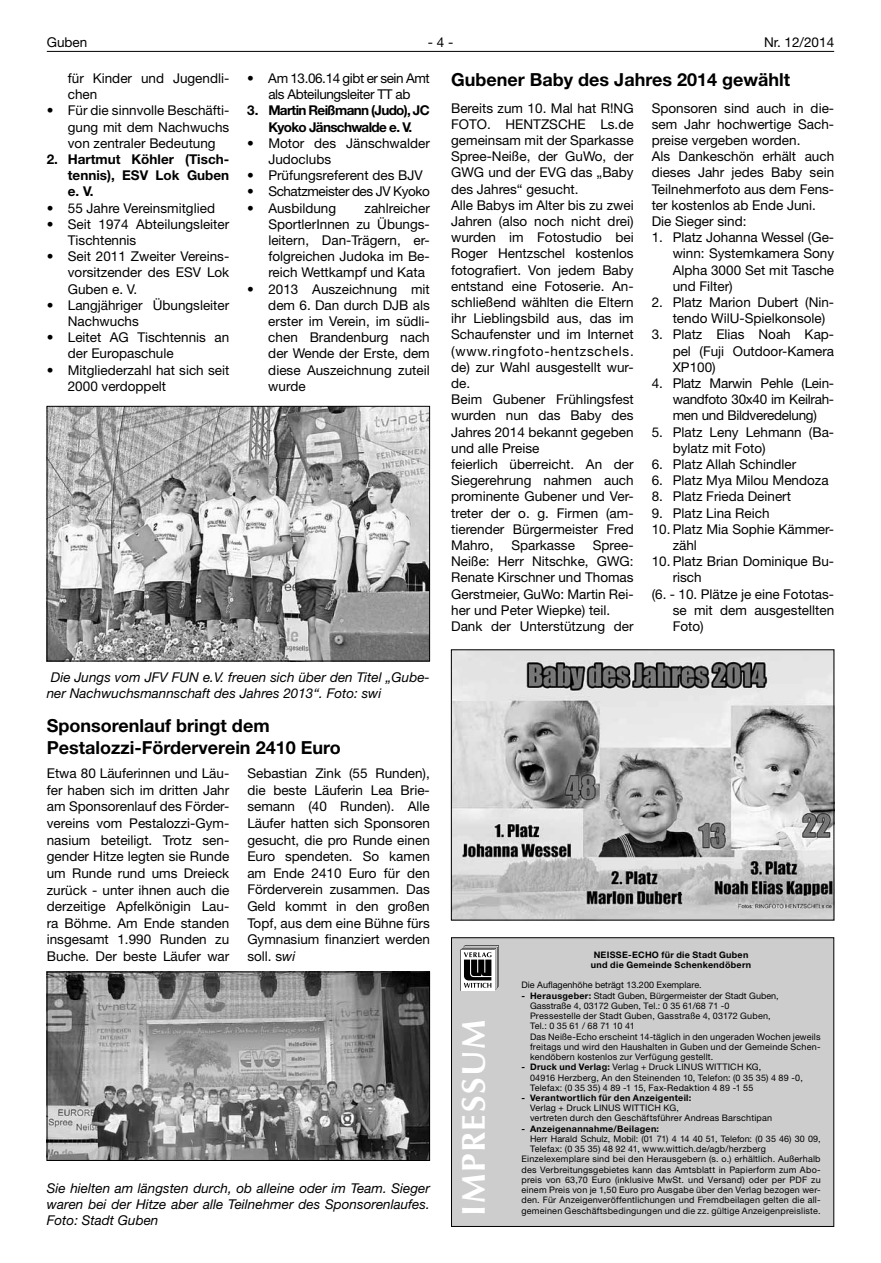
<style>
.page{position:relative;width:881px;height:1263px;background:#fff}
.page>*{position:absolute;margin:0;border:0;box-sizing:border-box;transform-origin:0 0}
.t1{font:700 33px "Optima LT";letter-spacing:.05em;color:#fff}
.t2{font:700 18px/21.6px "Helvetica Neue LT";color:#000}
.t3{font:13.5px/16.2px "Helvetica Neue LT";color:#000}
.t4{font:italic 13.5px/16.2px "Helvetica Neue LT";color:#000}
.t5{font:700 13.5px/16.2px "Helvetica Neue LT";letter-spacing:-.05em;color:#000;text-align:justify}
.t6{font:13.5px/16.2px "Helvetica Neue LT";letter-spacing:-.03em;color:#000;text-align:center}
.t7{font:9px/10.2px "Helvetica Neue LT";letter-spacing:.02em;color:#000}
.t8{font:700 9px/10.2px "Helvetica Neue LT";letter-spacing:.03em;color:#000;text-align:center}
.t9{font:9px "Helvetica Neue LT";color:#000}
.s1{font-style:italic}
.s2{font-weight:700}
</style>
<div class="page">
<hr style="left:47px;top:51px;width:786px;height:1px;background:#000">
<img style="left:49px;top:408px;width:378px;height:251px">
<div style="left:47px;top:406px;width:382px;height:255px;border:1px solid #000"></div>
<img style="left:49px;top:974px;width:378px;height:185px">
<div style="left:47px;top:972px;width:382px;height:189px;border:1px solid #000"></div>
<img style="left:453px;top:651px;width:378px;height:267px">
<div style="left:451px;top:937px;width:382px;height:290px;background:#cecdcd;border:1px solid #000"></div>
<svg style="left:460px;top:945px;width:38px;height:46px;background:#909090"></svg>
<p class="t3" style="left:47px;top:34px;width:42px">Guben</p>
<p class="t3" style="left:427px;top:34px;width:27px">- 4 -</p>
<p class="t3" style="left:763px;top:34px;width:72px">Nr. 12/2014</p>
<p class="t3" style="left:68px;top:70px;width:163px">für Kinder und Jugendli&shy;chen</p>
<p class="t3" style="left:68px;top:102px;width:163px;text-align:justify;text-indent:-21px">• Für die sinnvolle Beschäfti&shy;gung mit dem Nachwuchs von zentraler Bedeutung</p>
<p class="t5" style="left:68px;top:151px;width:163px;text-indent:-21px">2. Hartmut Köhler (Tisch&shy;tennis), ESV Lok Guben e. V.</p>
<p class="t3" style="left:47px;top:199px;width:170px">• 55 Jahre Vereinsmitglied</p>
<p class="t3" style="left:68px;top:216px;width:163px;text-indent:-21px">• Seit 1974 Abteilungsleiter<br>Tischtennis</p>
<p class="t3" style="left:68px;top:248px;width:163px;text-align:justify;text-indent:-21px">• Seit 2011 Zweiter Vereins&shy;vorsitzender des ESV Lok Guben e. V.</p>
<p class="t3" style="left:68px;top:297px;width:163px;text-indent:-21px">• Langjähriger Übungsleiter<br>Nachwuchs</p>
<p class="t3" style="left:68px;top:329px;width:163px;text-indent:-21px">• Leitet AG Tischtennis an der Europaschule</p>
<p class="t3" style="left:68px;top:361px;width:163px;text-indent:-21px">• Mitgliederzahl hat sich seit<br>2000 verdoppelt</p>
<p class="t6" style="left:247px;top:70px;width:184px">• Am 13.06.14 gibt er sein Amt als Abteilungsleiter TT ab</p>
<p class="t5" style="left:247px;top:102px;width:184px;text-align:center">3. Martin Reißmann (Judo), JC<br>Kyoko Jänschwalde e. V.</p>
<p class="t3" style="left:268px;top:135px;width:163px;text-indent:-21px">• Motor des Jänschwalder<br>Judoclubs</p>
<p class="t3" style="left:247px;top:167px;width:177px">• Prüfungsreferent des BJV</p>
<p class="t6" style="left:247px;top:183px;width:184px">• Schatzmeister des JV Kyoko</p>
<p class="t3" style="left:247px;top:199px;width:90px">• Ausbildung</p>
<h2 class="t2" style="left:451px;top:69px;width:340px">Gubener Baby des Jahres 2014 gewählt</h2>
<p class="t3" style="left:651px;top:99px;width:184px">Sponsoren sind auch in die&shy;sem Jahr hochwertige Sach&shy;preise vergeben worden.<br>Als Dankeschön erhält auch dieses Jahr jedes Baby sein<br>Teilnehmerfoto aus dem Fens&shy;ter kostenlos ab Ende Juni.<br>Die Sieger sind:</p>
<p class="t3" style="left:672px;top:229px;width:163px;text-align:justify;text-indent:-21px">1. Platz Johanna Wessel (Ge&shy;winn: Systemkamera Sony Alpha 3000 Set mit Tasche und Filter)</p>
<p class="t3" style="left:672px;top:294px;width:163px;text-indent:-21px">2. Platz Marion Dubert (Nin&shy;tendo WilU-Spielkonsole)</p>
<p class="t3" style="left:672px;top:326px;width:163px;text-align:justify;text-indent:-21px">3. Platz Elias Noah Kap&shy;pel (Fuji Outdoor-Kamera XP100)</p>
<p class="t3" style="left:672px;top:375px;width:163px;text-align:justify;text-indent:-21px">4. Platz Marwin Pehle (Lein&shy;wandfoto 30x40 im Keilrah&shy;men und Bildveredelung)</p>
<p class="t3" style="left:672px;top:423px;width:163px;text-indent:-21px">5. Platz Leny Lehmann (Ba&shy;bylatz mit Foto)</p>
<p class="t3" style="left:651px;top:456px;width:146px">6. Platz Allah Schindler</p>
<p class="t3" style="left:651px;top:472px;width:178px">6. Platz Mya Milou Mendoza</p>
<p class="t3" style="left:651px;top:488px;width:141px">8. Platz Frieda Deinert</p>
<p class="t3" style="left:651px;top:504px;width:119px">9. Platz Lina Reich</p>
<p class="t3" style="left:672px;top:521px;width:163px;text-indent:-21px">10. Platz Mia Sophie Kämmer&shy;zähl</p>
<p class="t3" style="left:651px;top:553px;width:184px">10. Platz Brian Dominique Bu-</p>
<p class="t3" style="left:672px;top:569px;width:30px">risch</p>
<p class="t3" style="left:651px;top:585px;width:184px">(6. - 10. Plätze je eine Fototas-</p>
<p class="t3" style="left:672px;top:602px;width:163px">se mit dem ausgestellten</p>
<p class="t3" style="left:672px;top:618px;width:32px">Foto)</p>
<p class="t3" style="left:451px;top:99px;width:184px">Bereits zum 10. Mal hat R!NG<br>FOTO. HENTZSCHE Ls.de gemeinsam mit der Sparkasse<br>Spree-Neiße, der GuWo, der<br>GWG und der EVG das „Baby des Jahres“ gesucht.<br>Alle Babys im Alter bis zu zwei<br>Jahren (also noch nicht drei) wurden im Fotostudio bei<br>Roger Hentzschel kostenlos fotografiert. Von jedem Baby entstand eine Fotoserie. An&shy;schließend wählten die Eltern ihr Lieblingsbild aus, das im<br>Schaufenster und im Internet (www.ringfoto-hentzschels. de) zur Wahl ausgestellt wur&shy;de.<br>Beim Gubener Frühlingsfest wurden nun das Baby des<br>Jahres 2014 bekannt gegeben und alle Preise<br>feierlich überreicht. An der<br>Siegerehrung nahmen auch prominente Gubener und Ver&shy;treter der o. g. Firmen (am&shy;tierender Bürgermeister Fred<br>Mahro,</p>
<p class="t3" style="left:268px;top:199px;width:163px;text-align:justify;text-indent:96px">zahlreicher SportlerInnen zu Übungs&shy;leitern, Dan-Trägern, er&shy;folgreichen Judoka im Be&shy;reich Wettkampf und Kata</p>
<p class="t3" style="left:268px;top:280px;width:163px;text-align:justify;text-indent:-21px">• 2013 Auszeichnung mit dem 6. Dan durch DJB als erster im Verein, im südli&shy;chen Brandenburg nach der Wende der Erste, dem diese Auszeichnung zuteil wurde</p>
<p class="t3" style="left:451px;top:537px;width:184px;text-indent:142px">Spree-<br>Neiße: Herr Nitschke, GWG:<br>Renate Kirschner und Thomas<br>Gerstmeier, GuWo: Martin Rei&shy;her und Peter Wiepke) teil.<br>Dank der Unterstützung der</p>
<p class="t3" style="left:511px;top:537px;width:65px">Sparkasse</p>
<p class="t4" style="left:47px;top:668px;width:384px">Die Jungs vom JFV FUN e.V. freuen sich über den Titel „Gube&shy;ner Nachwuchsmannschaft des Jahres 2013“. Foto: swi</p>
<h2 class="t2" style="left:47px;top:714px;width:295px">Sponsorenlauf bringt dem<br>Pestalozzi-Förderverein 2410 Euro</h2>
<p class="t3" style="left:47px;top:765px;width:184px;line-height:16.6px;text-align:justify">Etwa 80 Läuferinnen und Läu&shy;fer haben sich im dritten Jahr am Sponsorenlauf des Förder&shy;vereins vom Pestalozzi-Gym&shy;nasium beteiligt. Trotz sen&shy;gender Hitze legten sie Runde um Runde rund ums Dreieck zurück - unter ihnen auch die derzeitige Apfelkönigin Lau&shy;ra Böhme. Am Ende standen insgesamt 1.990 Runden zu Buche. Der beste Läufer war</p>
<p class="t3" style="left:247px;top:765px;width:184px;line-height:16.6px;text-align:justify">Sebastian Zink (55 Runden), die beste Läuferin Lea Brie&shy;semann (40 Runden). Alle Läufer hatten sich Sponsoren gesucht, die pro Runde einen Euro spendeten. So kamen am Ende 2410 Euro für den Förderverein zusammen. Das Geld kommt in den großen Topf, aus dem eine Bühne fürs Gymnasium finanziert werden soll. s<span class="s1">wi</span></p>
<p class="t4" style="left:47px;top:1180px;width:384px;text-align:justify">Sie hielten am längsten durch, ob alleine oder im Team. Sieger waren bei der Hitze aber alle Teilnehmer des Sponsorenlaufes.<br>Foto: Stadt Guben</p>
<h1 class="t1" style="left:454px;top:1216px;width:198px;rotate:-90deg">IMPRESSUM</h1>
<p class="t8" style="left:590px;top:949px;width:162px">NEISSE-ECHO für die Stadt Guben und die Gemeinde Schenkendöbern</p>
<p class="t9" style="left:521px;top:980px;width:182px">Die Auflagenhöhe beträgt 13.200 Exemplare.</p>
<p class="t7" style="left:530px;top:990px;width:292px;text-indent:-9px"><span class="s2">- Herausgeber:</span> Stadt Guben, Bürgermeister der Stadt Guben, Gasstraße 4, 03172 Guben, Tel.: 0 35 61/68 71 -0<br>Pressestelle der Stadt Guben, Gasstraße 4, 03172 Guben,<br>Tel.: 0 35 61 / 68 71 10 41<br>Das Neiße-Echo erscheint 14-täglich in den ungeraden Wochen jeweils freitags und wird den Haushalten in Guben und der Gemeinde Schen&shy;kendöbern kostenlos zur Verfügung gestellt.</p>
<p class="t7" style="left:530px;top:1062px;width:274px;text-indent:-9px"><span class="s2">- Druck und Verlag:</span> Verlag + Druck LINUS WITTICH KG,<br>04916 Herzberg, An den Steinenden 10, Telefon: (0 35 35) 4 89 -0,<br>Telefax: (0 35 35) 4 89 -1 15, Fax-Redaktion 4 89 -1 55</p>
<p class="t8" style="left:521px;top:1092px;width:171px">- Verantwortlich für den Anzeigenteil:</p>
<p class="t7" style="left:530px;top:1103px;width:244px">Verlag + Druck LINUS WITTICH KG,<br>vertreten durch den Geschäftsführer Andreas Barschtipan</p>
<p class="t8" style="left:521px;top:1123px;width:139px">- Anzeigenannahme/Beilagen:</p>
<p class="t9" style="left:530px;top:1133px;width:292px">Herr Harald Schulz, Mobil: (01 71) 4 14 40 51, Telefon: (0 35 46) 30 09,</p>
<p class="t7" style="left:530px;top:1144px;width:237px">Telefax: (0 35 35) 48 92 41, www.wittich.de/agb/herzberg</p>
<p class="t7" style="left:521px;top:1154px;width:300px">Einzelexemplare sind bei den Herausgebern (s. o.) erhältlich. Außerhalb</p>
<p class="t7" style="left:521px;top:1164px;width:300px">des Verbreitungsgebietes kann das Amtsblatt in Papierform zum Abo-</p>
<p class="t7" style="left:521px;top:1174px;width:300px">preis von 63,70 Euro (inklusive MwSt. und Versand) oder per PDF zu</p>
<p class="t7" style="left:521px;top:1185px;width:300px">einem Preis von je 1,50 Euro pro Ausgabe über den Verlag bezogen wer-</p>
<p class="t7" style="left:521px;top:1195px;width:300px">den. Für Anzeigenveröffentlichungen und Fremdbeilagen gelten die all-</p>
<p class="t7" style="left:521px;top:1205px;width:300px">gemeinen Geschäftsbedingungen und die zz. gültige Anzeigenpreisliste.</p>
</div>
